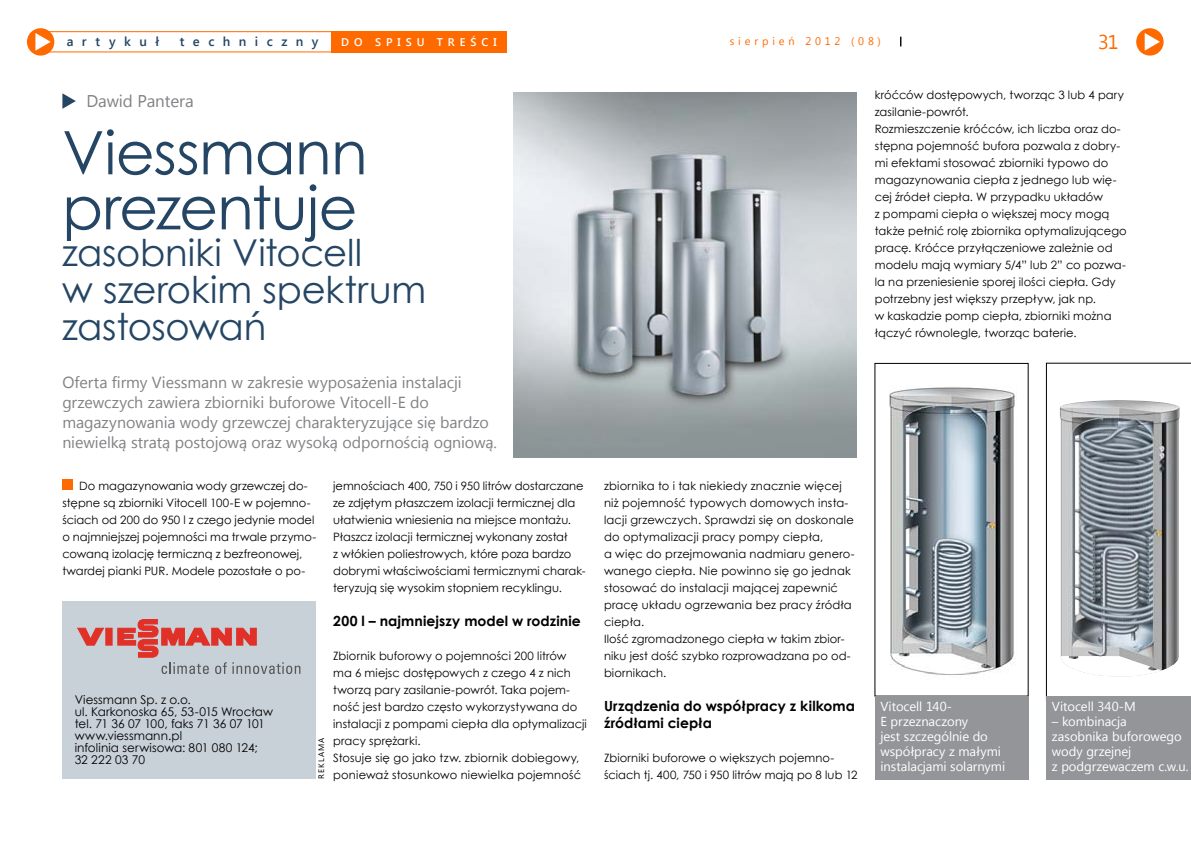
<style>
.page{position:relative;width:1191px;height:842px;background:#fff}
.page>*{position:absolute;margin:0;border:0;box-sizing:border-box;transform-origin:0 0}
.t1{font:60px/55px "Century Gothic";letter-spacing:-.01em;color:#244564}
.t2{font:37px/37px "Century Gothic";letter-spacing:-.005em;color:#244564}
.t3{font:20px "Segoe UI";color:#ff6a00}
.t4{font:17px "Segoe UI";letter-spacing:-.01em;color:#808285}
.t5{font:16px/20px "Segoe UI";letter-spacing:-.005em;color:#808285}
.t6{font:700 14px/17px "Century Gothic";letter-spacing:.005em;color:#000}
.t7{font:13px/15px "Segoe UI";letter-spacing:-.005em;color:#fff}
.t8{font:600 13px "Segoe UI";letter-spacing:.645em;color:#244564}
.t9{font:12px/12px "Century Gothic";letter-spacing:.005em;color:#000}
.t10{font:11.5px/17px "Century Gothic";letter-spacing:.005em;color:#000}
.t11{font:600 11.1px "Segoe UI";letter-spacing:.445em;color:#fff}
.t12{font:11px "Segoe UI";letter-spacing:.35em;color:#ff6a00}
.t13{font:8px "Segoe UI";letter-spacing:.115em;color:#000}
</style>
<div class="page">
<div style="left:27px;top:28px;width:27px;height:28px;background:#ff6a00;border-radius:50%"></div>
<svg style="left:35px;top:33px;width:16px;height:17px"></svg>
<div style="left:1136px;top:28px;width:27px;height:28px;background:#ff6a00;border-radius:50%"></div>
<svg style="left:1144px;top:33px;width:16px;height:18px"></svg>
<div style="left:33px;top:31px;width:310px;height:21px;border:1px solid #ff6a00"></div>
<div style="left:331px;top:31px;width:176px;height:21px;background:#ff6a00"></div>
<div style="left:62px;top:480px;width:11px;height:10px;background:#ff6a00"></div>
<svg style="left:62px;top:93px;width:14px;height:16px"></svg>
<img style="left:514px;top:93px;width:342px;height:364px">
<svg style="left:1046px;top:363px;width:145px;height:333px"></svg>
<img style="left:889px;top:387px;width:128px;height:288px">
<div style="left:874px;top:696px;width:154px;height:84px;background:#939598"></div>
<div style="left:1046px;top:696px;width:145px;height:84px;background:#939598"></div>
<div style="left:62px;top:601px;width:254px;height:178px;background:#c8d1d8"></div>
<div style="left:106px;top:628px;width:6px;height:17px;background:#e03027"></div>
<svg style="left:78px;top:628px;width:26px;height:17px"></svg>
<svg style="left:118px;top:619px;width:182px;height:55px"></svg>
<p class="t8" style="left:67px;top:32px;width:94px">artykuł</p>
<p class="t8" style="left:180px;top:32px;width:140px">techniczny</p>
<p class="t11" style="left:341px;top:34px;width:157px">do spisu treści</p>
<p class="t12" style="left:730px;top:34px;width:153px">sierpień 2012 (08)</p>
<h3 class="t3" style="left:1098px;top:28px;width:22px">31</h3>
<h3 class="t4" style="left:86px;top:89px;width:109px">Dawid Pantera</h3>
<h1 class="t1" style="left:62px;top:124px;width:307px">Viessmann prezentuje</h1>
<h2 class="t2" style="left:62px;top:234px;width:365px">zasobniki Vitocell<br>w szerokim spektrum zastosowań</h2>
<p class="t5" style="left:62px;top:372px;width:436px">Oferta firmy Viessmann w zakresie wyposażenia instalacji grzewczych zawiera zbiorniki buforowe Vitocell-E do magazynowania wody grzewczej charakteryzujące się bardzo niewielką stratą postojową oraz wysoką odpornością ogniową.</p>
<p class="t10" style="left:62px;top:477px;width:255px;text-indent:17px">Do magazynowania wody grzewczej do&shy;stępne są zbiorniki Vitocell 100-E w pojemno&shy;ściach od 200 do 950 l z czego jedynie model o najmniejszej pojemności ma trwale przymo&shy;cowaną izolację termiczną z bezfreonowej, twardej pianki PUR. Modele pozostałe o po-</p>
<p class="t10" style="left:333px;top:477px;width:254px">jemnościach 400, 750 i 950 litrów dostarczane ze zdjętym płaszczem izolacji termicznej dla ułatwienia wniesienia na miejsce montażu.<br>Płaszcz izolacji termicznej wykonany został<br>z włókien poliestrowych, które poza bardzo dobrymi właściwościami termicznymi charak&shy;teryzują się wysokim stopniem recyklingu.</p>
<p class="t6" style="left:333px;top:612px;width:249px">200 l – najmniejszy model w rodzinie</p>
<p class="t10" style="left:333px;top:647px;width:255px">Zbiornik buforowy o pojemności 200 litrów ma 6 miejsc dostępowych z czego 4 z nich tworzą pary zasilanie-powrót. Taka pojem&shy;ność jest bardzo często wykorzystywana do instalacji z pompami ciepła dla optymalizacji pracy sprężarki.<br>Stosuje się go jako tzw. zbiornik dobiegowy, ponieważ stosunkowo niewielka pojemność</p>
<p class="t9" style="left:75px;top:694px;width:200px">Viessmann Sp. z o.o.<br>ul. Karkonoska 65, 53-015 Wrocław tel. 71 36 07 100, faks 71 36 07 101 www.viessmann.pl<br>infolinia serwisowa: 801 080 124;<br>32 222 03 70</p>
<p class="t13" style="left:316px;top:778px;width:42px;rotate:-90deg">reklama</p>
<p class="t10" style="left:874px;top:86px;width:253px">króćców dostępowych, tworząc 3 lub 4 pary zasilanie-powrót.<br>Rozmieszczenie króćców, ich liczba oraz do&shy;stępna pojemność bufora pozwala z dobry&shy;mi efektami stosować zbiorniki typowo do magazynowania ciepła z jednego lub wię&shy;cej źródeł ciepła. W przypadku układów<br>z pompami ciepła o większej mocy mogą także pełnić rolę zbiornika optymalizującego pracę. Króćce przyłączeniowe zależnie od modelu mają wymiary 5/4” lub 2” co pozwa&shy;la na przeniesienie sporej ilości ciepła. Gdy potrzebny jest większy przepływ, jak np.<br>w kaskadzie pomp ciepła, zbiorniki można łączyć równolegle, tworząc baterie.</p>
<p class="t10" style="left:604px;top:477px;width:252px">zbiornika to i tak niekiedy znacznie więcej niż pojemność typowych domowych insta&shy;lacji grzewczych. Sprawdzi się on doskonale do optymalizacji pracy pompy ciepła,<br>a więc do przejmowania nadmiaru genero&shy;wanego ciepła. Nie powinno się go jednak stosować do instalacji mającej zapewnić pracę układu ogrzewania bez pracy źródła ciepła.<br>Ilość zgromadzonego ciepła w takim zbior&shy;niku jest dość szybko rozprowadzana po od&shy;biornikach.</p>
<p class="t6" style="left:604px;top:697px;width:252px">Urządzenia do współpracy z kilkoma źródłami ciepła</p>
<p class="t10" style="left:604px;top:749px;width:255px">Zbiorniki buforowe o większych pojemno&shy;ściach tj. 400, 750 i 950 litrów mają po 8 lub 12</p>
<p class="t7" style="left:880px;top:698px;width:126px">Vitocell 140-<br>E przeznaczony<br>jest szczególnie do współpracy z małymi instalacjami solarnymi</p>
<p class="t7" style="left:1052px;top:698px;width:85px">Vitocell 340-M</p>
<p class="t7" style="left:1052px;top:713px;width:138px">– kombinacja<br>zasobnika buforowego wody grzejnej<br>z podgrzewaczem c.w.u.</p>
</div>
